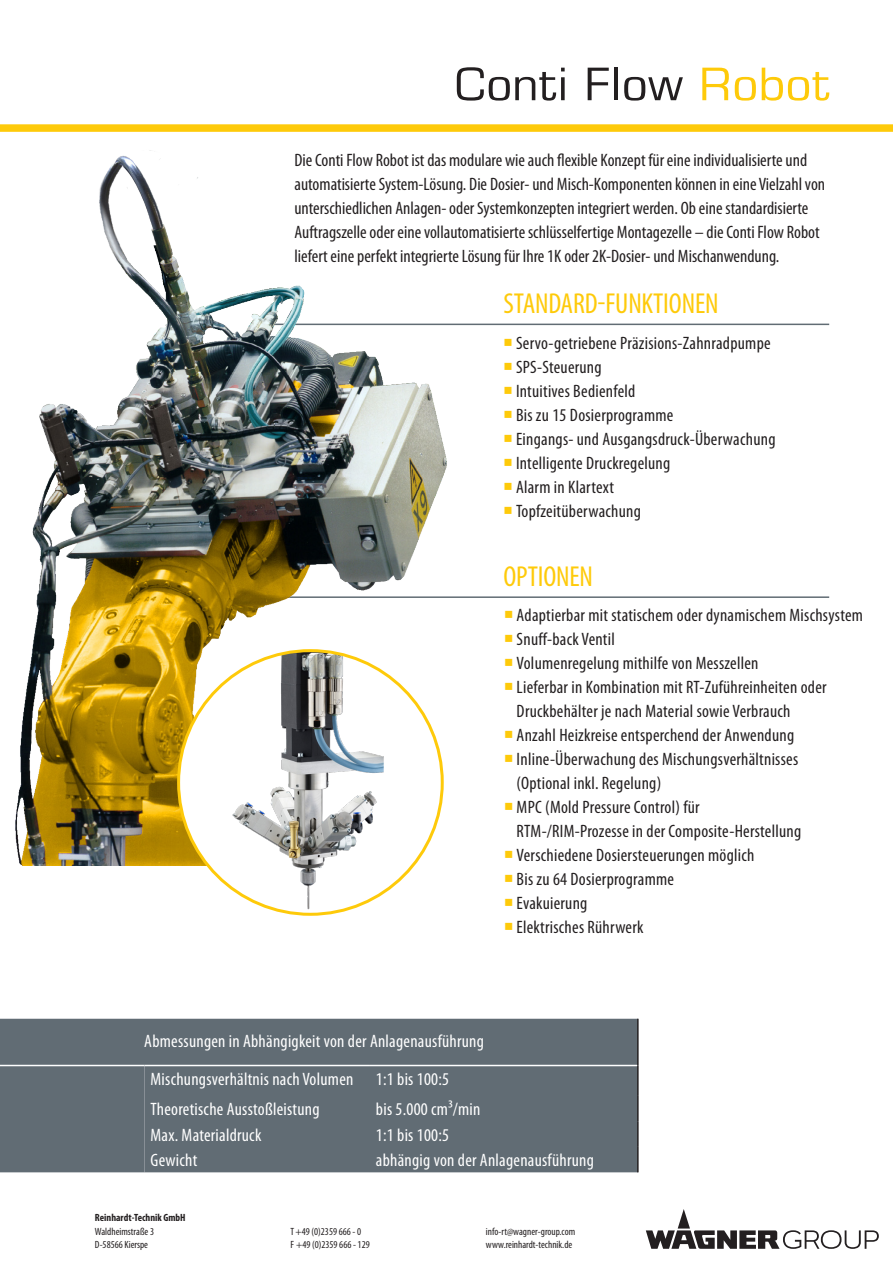
<style>
.page{position:relative;width:893px;height:1263px;background:#fff}
.page>*{position:absolute;margin:0;border:0;box-sizing:border-box;transform-origin:0 0}
.t1{font:condensed 45px "Eurostile LT Std";color:#231f20;scale:1.25 1}
.t2{font:condensed 28.95px "Myriad Pro";letter-spacing:-.005em;color:#feca0a}
.t3{font:condensed 18px/24px "Myriad Pro";letter-spacing:.015em;color:#231f20}
.Unterliste{font:condensed 18px "Myriad Pro";letter-spacing:.015em;color:#fff}
.t4{font:condensed 10.5px "Myriad Pro";color:#231f20}
.t5{font:700 condensed 10.5px/13.5px "Myriad Pro";color:#231f20}
.s1{color:#feca0a}
.s2{font-weight:400}
</style>
<div class="page">
<svg style="left:646px;top:1209px;width:233px;height:40px"></svg>
<hr style="left:254px;top:324px;width:575px;height:1px;background:#616c74">
<hr style="left:166px;top:596px;width:663px;height:2px;background:#616c74">
<img style="left:15px;top:150px;width:439px;height:715px">
<div style="left:179px;top:651px;width:263px;height:263px;background:#fff;border-radius:50%"></div>
<img style="left:202px;top:651px;width:213px;height:263px">
<div style="left:0;top:1019px;width:637px;height:153px;background:#616c74"></div>
<div style="left:145px;top:1066px;width:492px;height:106px;background:#616c74"></div>
<hr style="left:637px;top:1019px;width:2px;height:46px;background:#231f20">
<hr style="left:637px;top:1065px;width:2px;height:31px;background:#231f20">
<hr style="left:637px;top:1096px;width:2px;height:25px;background:#231f20">
<hr style="left:637px;top:1121px;width:2px;height:26px;background:#231f20">
<hr style="left:637px;top:1147px;width:2px;height:25px;background:#231f20">
<hr style="left:0;top:1065px;width:145px;height:1px;background:#fff">
<hr style="left:145px;top:1065px;width:225px;height:1px;background:#fff">
<hr style="left:370px;top:1065px;width:267px;height:1px;background:#fff">
<div style="left:0;top:124px;width:893px;height:8px;background:#feca0a"></div>
<p class="t1" style="left:454px;top:57px;width:303px">Conti Flow <span class="s1">Robot</span></p>
<p class="t3" style="left:294px;top:147px;width:532px">Die Conti Flow Robot ist das modulare wie auch flexible Konzept für eine individualisierte und automatisierte System-Lösung. Die Dosier- und Misch-Komponenten können in eine Vielzahl von unterschiedlichen Anlagen- oder Systemkonzepten integriert werden. Ob eine standardisierte Auftragszelle oder eine vollautomatisierte schlüsselfertige Montagezelle – die Conti Flow Robot liefert eine perfekt integrierte Lösung für Ihre 1K oder 2K-Dosier- und Mischanwendung.</p>
<p class="t2" style="left:504px;top:286px;width:217px">STANDARD-FUNKTIONEN</p>
<p class="t3" style="left:516px;top:331px;width:256px">Servo-getriebene Präzisions-Zahnradpumpe</p>
<p class="t3" style="left:516px;top:355px;width:87px">SPS-Steuerung</p>
<p class="t3" style="left:516px;top:379px;width:121px">Intuitives Bedienfeld</p>
<p class="t3" style="left:516px;top:403px;width:159px">Bis zu 15 Dosierprogramme</p>
<p class="t3" style="left:516px;top:427px;width:261px">Eingangs- und Ausgangsdruck-Überwachung</p>
<p class="t3" style="left:516px;top:451px;width:156px">Intelligente Druckregelung</p>
<p class="t3" style="left:516px;top:475px;width:100px">Alarm in Klartext</p>
<p class="t3" style="left:516px;top:499px;width:126px">Topfzeitüberwachung</p>
<p class="t2" style="left:504px;top:558px;width:91px">OPTIONEN</p>
<p class="t3" style="left:517px;top:602px;width:348px">Adaptierbar mit statischem oder dynamischem Mischsystem</p>
<p class="t3" style="left:517px;top:626px;width:100px">Snuff-back Ventil</p>
<p class="t3" style="left:517px;top:650px;width:243px">Volumenregelung mithilfe von Messzellen</p>
<p class="t3" style="left:517px;top:674px;width:311px">Lieferbar in Kombination mit RT-Zuführeinheiten oder<br>Druckbehälter je nach Material sowie Verbrauch</p>
<p class="t3" style="left:517px;top:722px;width:279px">Anzahl Heizkreise entsperchend der Anwendung</p>
<p class="t3" style="left:517px;top:746px;width:283px">Inline-Überwachung des Mischungsverhältnisses (Optional inkl. Regelung)</p>
<p class="t3" style="left:517px;top:794px;width:286px">MPC (Mold Pressure Control) für<br>RTM-/RIM-Prozesse in der Composite-Herstellung</p>
<p class="t3" style="left:517px;top:842px;width:239px">Verschiedene Dosiersteuerungen möglich</p>
<p class="t3" style="left:517px;top:866px;width:159px">Bis zu 64 Dosierprogramme</p>
<p class="t3" style="left:517px;top:890px;width:72px">Evakuierung</p>
<p class="t3" style="left:517px;top:914px;width:128px">Elektrisches Rührwerk</p>
<p class="Unterliste" style="left:144px;top:1030px;width:341px">Abmessungen in Abhängigkeit von der Anlagenausführung</p>
<p class="Unterliste" style="left:151px;top:1068px;width:204px">Mischungsverhältnis nach Volumen</p>
<p class="Unterliste" style="left:376px;top:1068px;width:75px">1:1 bis 100:5</p>
<p class="Unterliste" style="left:151px;top:1098px;width:171px">Theoretische Ausstoßleistung</p>
<p class="Unterliste" style="left:376px;top:1098px;width:106px">bis 5.000 cm³/min</p>
<p class="Unterliste" style="left:151px;top:1124px;width:112px">Max. Materialdruck</p>
<p class="Unterliste" style="left:376px;top:1124px;width:75px">1:1 bis 100:5</p>
<p class="Unterliste" style="left:151px;top:1149px;width:48px">Gewicht</p>
<p class="Unterliste" style="left:376px;top:1149px;width:219px">abhängig von der Anlagenausführung</p>
<p class="t5" style="left:95px;top:1211px;width:92px">Reinhardt-Technik GmbH<br><span class="s2">Waldheimstraße 3</span></p>
<p class="t4" style="left:95px;top:1238px;width:55px">D-58566 Kierspe</p>
<p class="t4" style="left:290px;top:1225px;width:72px">T +49 (0)2359 666 - 0</p>
<p class="t4" style="left:290px;top:1238px;width:81px">F +49 (0)2359 666 - 129</p>
<p class="t4" style="left:486px;top:1225px;width:91px">info-rt@wagner-group.com</p>
<p class="t4" style="left:486px;top:1238px;width:88px">www.reinhardt-technik.de</p>
</div>
